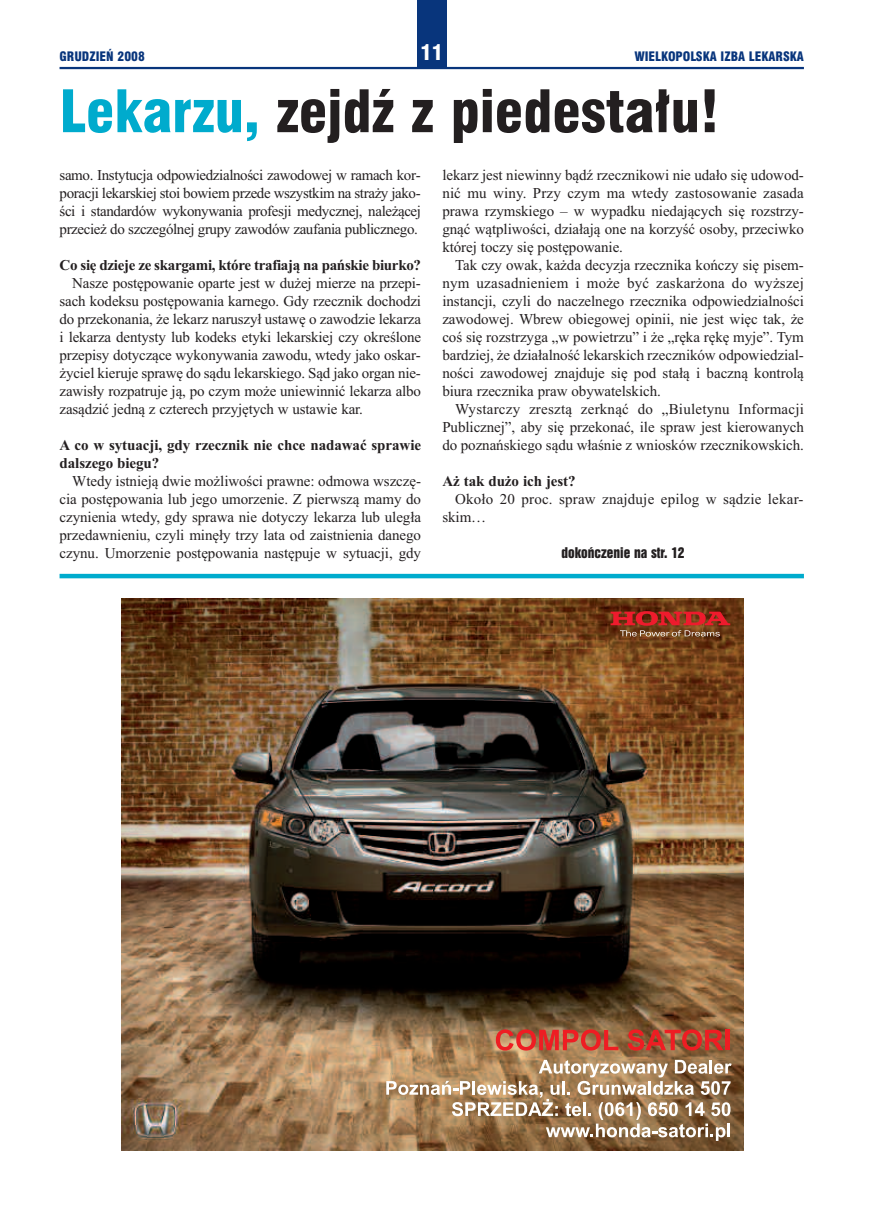
<style>
.page{position:relative;width:872px;height:1212px;background:#fff}
.page>*{position:absolute;margin:0;border:0;box-sizing:border-box;transform-origin:0 0}
.t1{font:57px "Swis 721 Blk Cn EU";color:#231f20}
.t2{font:21px "Swis 721 Blk Cn EU";color:#fff}
.t3{font:15px/18px "Times New Roman";letter-spacing:-.005em;color:#231f20;text-align:justify}
.t4{font:700 15px/18px "Times New Roman";letter-spacing:-.005em;color:#231f20}
.t5{font:13.5px "Swis 921 EU";color:#231f20}
.t6{font:12.75px "Swis 721 Blk Cn EU";color:#08357c}
.s1{color:#00abcd}
</style>
<div class="page">
<hr style="left:60px;top:67px;width:744px;height:2px;background:#08357c">
<div style="left:417px;top:0;width:29px;height:68px;background:#08357c"></div>
<img style="left:121px;top:598px;width:623px;height:552px">
<svg style="left:610px;top:611px;width:120px;height:25px;background:#9d3a28"></svg>
<svg style="left:496px;top:1029px;width:122px;height:21px;background:#c75541"></svg>
<svg style="left:627px;top:1029px;width:96px;height:21px;background:#b74230"></svg>
<hr style="left:725px;top:1030px;width:4px;height:20px;background:#ee1d23">
<svg style="left:386px;top:1060px;width:345px;height:81px;background:#ae906f"></svg>
<hr style="left:727px;top:1123px;width:3px;height:14px;background:#fff">
<hr style="left:60px;top:574px;width:744px;height:4px;background:#00abcd">
<p class="t6" style="left:60px;top:48px;width:87px">GRUDZIEŃ 2008</p>
<h2 class="t2" style="left:420px;top:40px;width:24px">11</h2>
<p class="t6" style="left:634px;top:48px;width:171px">WIELKOPOLSKA IZBA LEKARSKA</p>
<h1 class="t1" style="left:60px;top:76px;width:661px"><span class="s1">Lekarzu,</span> zejdź z piedestału!</h1>
<p class="t3" style="left:60px;top:166px;width:363px">samo. Instytucja odpowiedzialności zawodowej w ramach kor&shy;poracji lekarskiej stoi bowiem przede wszystkim na straży jako&shy;ści i standardów wykonywania profesji medycznej, należącej przecież do szczególnej grupy zawodów zaufania publicznego.</p>
<p class="t4" style="left:60px;top:256px;width:363px">Co się dzieje ze skargami, które trafiają na pańskie biurko?</p>
<p class="t3" style="left:60px;top:274px;width:363px;text-indent:13px">Nasze postępowanie oparte jest w dużej mierze na przepi&shy;sach kodeksu postępowania karnego. Gdy rzecznik dochodzi do przekonania, że lekarz naruszył ustawę o zawodzie lekarza i lekarza dentysty lub kodeks etyki lekarskiej czy określone przepisy dotyczące wykonywania zawodu, wtedy jako oskar&shy;życiel kieruje sprawę do sądu lekarskiego. Sąd jako organ nie&shy;zawisły rozpatruje ją, po czym może uniewinnić lekarza albo zasądzić jedną z czterech przyjętych w ustawie kar.</p>
<p class="t4" style="left:60px;top:436px;width:363px">A co w sytuacji, gdy rzecznik nie chce nadawać sprawie dalszego biegu?</p>
<p class="t3" style="left:60px;top:472px;width:363px;text-indent:13px">Wtedy istnieją dwie możliwości prawne: odmowa wszczę&shy;cia postępowania lub jego umorzenie. Z pierwszą mamy do czynienia wtedy, gdy sprawa nie dotyczy lekarza lub uległa przedawnieniu, czyli minęły trzy lata od zaistnienia danego czynu. Umorzenie postępowania następuje w sytuacji, gdy</p>
<p class="t3" style="left:442px;top:166px;width:363px">lekarz jest niewinny bądź rzecznikowi nie udało się udowod&shy;nić mu winy. Przy czym ma wtedy zastosowanie zasada prawa rzymskiego – w wypadku niedających się rozstrzy&shy;gnąć wątpliwości, działają one na korzyść osoby, przeciwko której toczy się postępowanie.</p>
<p class="t3" style="left:442px;top:256px;width:363px;text-indent:13px">Tak czy owak, każda decyzja rzecznika kończy się pisem&shy;nym uzasadnieniem i może być zaskarżona do wyższej instancji, czyli do naczelnego rzecznika odpowiedzialności zawodowej. Wbrew obiegowej opinii, nie jest więc tak, że coś się rozstrzyga „w powietrzu” i że „ręka rękę myje”. Tym bardziej, że działalność lekarskich rzeczników odpowiedzial&shy;ności zawodowej znajduje się pod stałą i baczną kontrolą biura rzecznika praw obywatelskich.</p>
<p class="t3" style="left:442px;top:400px;width:363px;text-indent:13px">Wystarczy zresztą zerknąć do „Biuletynu Informacji Publicznej”, aby się przekonać, ile spraw jest kierowanych do poznańskiego sądu właśnie z wniosków rzecznikowskich.</p>
<p class="t4" style="left:442px;top:472px;width:135px">Aż tak dużo ich jest?</p>
<p class="t3" style="left:442px;top:490px;width:363px;text-indent:13px">Około 20 proc. spraw znajduje epilog w sądzie lekar&shy;skim…</p>
<p class="t5" style="left:561px;top:544px;width:124px">dokończenie na str. 12</p>
</div>
